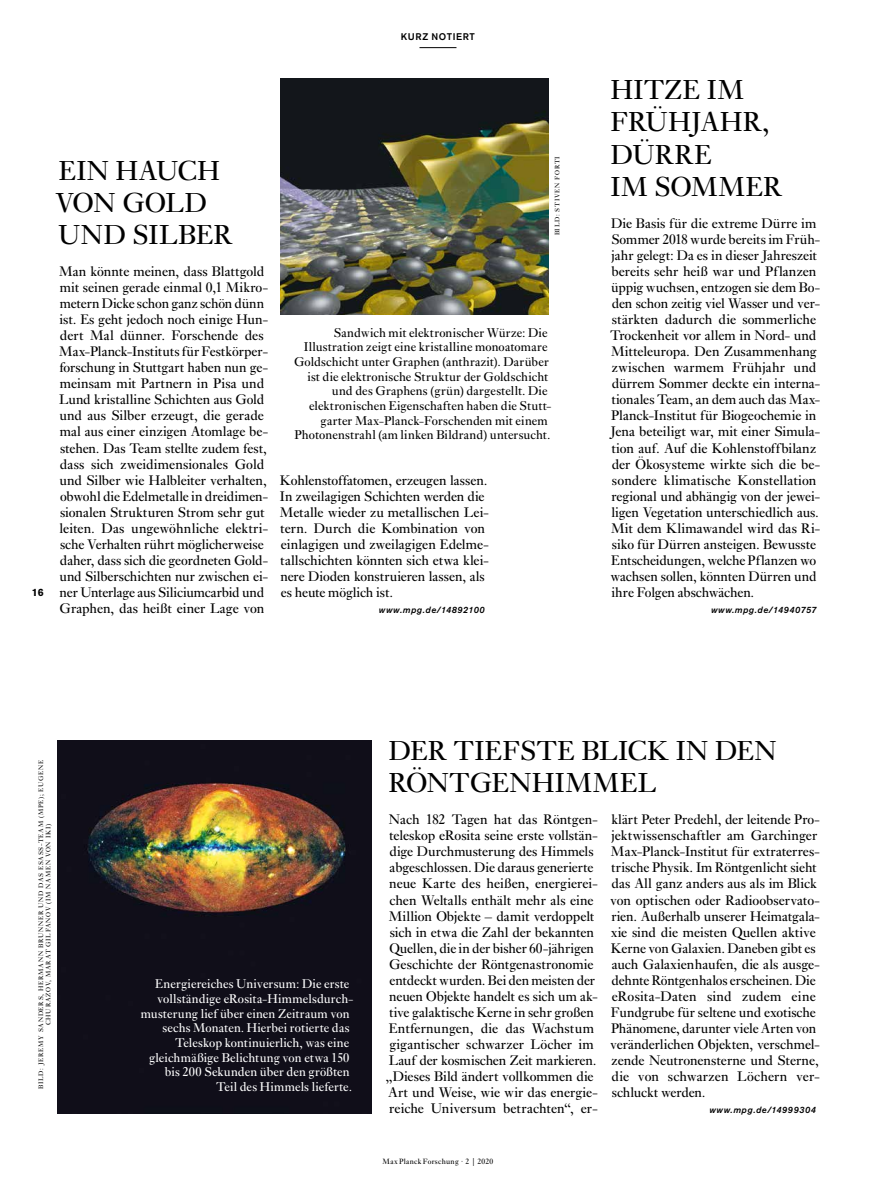
<style>
.page{position:relative;width:893px;height:1191px;background:#fff}
.page>*{position:absolute;margin:0;border:0;box-sizing:border-box;transform-origin:0 0}
.t1{font:28.5px/32.1px "Ehrhardt MT Pro";letter-spacing:.005em;color:#000}
.t2{font:14.4px/16px "Ehrhardt MT Pro";color:#000}
.t3{font:13.2px/14.7px "Ehrhardt MT Pro";letter-spacing:.01em;color:#000;text-align:right}
.t4{font:13.2px/14.7px "Ehrhardt MT Pro";letter-spacing:.005em;color:#fff;text-align:right}
.t5{font:700 10.5px "Akzidenz Grotesk Pro";color:#000}
.t6{font:500 9.6px "Akzidenz Grotesk Pro";letter-spacing:.06em;color:#000}
.t7{font:italic 500 9px "Akzidenz Grotesk Pro";letter-spacing:.06em;color:#000}
.t8{font:7.95px "Ehrhardt MT Pro";letter-spacing:.04em;color:#000}
.t9{font:6.75px/7.5px "Ehrhardt MT Pro";letter-spacing:.11em;color:#000;text-align:center}
</style>
<div class="page">
<img style="left:57px;top:740px;width:314px;height:373px">
<img style="left:280px;top:79px;width:268px;height:235px">
<hr style="left:419px;top:47px;width:37px;height:1px;background:#000">
<p class="t6" style="left:401px;top:30px;width:76px">KURZ NOTIERT</p>
<p class="t5" style="left:32px;top:585px;width:13px">16</p>
<h1 class="t1" style="left:59px;top:155px;width:18px">Ein</h1>
<h1 class="t1" style="left:116px;top:155px;width:44px">Hauch</h1>
<h1 class="t1" style="left:55px;top:187px;width:21px">von</h1>
<h1 class="t1" style="left:122px;top:187px;width:44px">Gold</h1>
<h1 class="t1" style="left:58px;top:219px;width:23px">und</h1>
<h1 class="t1" style="left:133px;top:219px;width:101px">Silber</h1>
<p class="t2" style="left:59px;top:263px;width:210px">Man könnte meinen, dass Blattgold mit seinen gerade einmal 0,1 Mikro&shy;metern Dicke schon ganz schön dünn ist. Es geht jedoch noch einige Hun&shy;dert Mal dünner. Forschende des Max-Planck-Instituts für Festkörper&shy;forschung in Stuttgart haben nun ge&shy;meinsam mit Partnern in Pisa und Lund kristalline Schichten aus Gold und aus Silber erzeugt, die gerade mal aus einer einzigen Atomlage be&shy;stehen. Das Team stellte zudem fest, dass sich zweidimensionales Gold und Silber wie Halbleiter verhalten, obwohl die Edelmetalle in dreidimen&shy;sionalen Strukturen Strom sehr gut leiten. Das ungewöhnliche elektri&shy;sche Verhalten rührt möglicherweise daher, dass sich die geordneten Gold&shy;und Silberschichten nur zwischen ei&shy;ner Unterlage aus Siliciumcarbid und Graphen, das heißt einer Lage von</p>
<p class="t9" style="left:554px;top:235px;width:80px;rotate:-90deg">Bild: Stiven Forti</p>
<p class="t3" style="left:294px;top:325px;width:259px">Sandwich mit elektronischer Würze: Die Illustration zeigt eine kristalline monoatomare Goldschicht unter Graphen (anthrazit). Darüber ist die elektronische Struktur der Goldschicht und des Graphens (grün) dargestellt. Die elektronischen Eigenschaften haben die Stutt&shy;garter Max-Planck-Forschenden mit einem Photonenstrahl (am linken Bildrand) untersucht.</p>
<p class="t2" style="left:280px;top:472px;width:210px">Kohlenstoffatomen, erzeugen lassen.<br>In zweilagigen Schichten werden die Metalle wieder zu metallischen Lei&shy;tern. Durch die Kombination von einlagigen und zweilagigen Edelme&shy;tallschichten könnten sich etwa klei&shy;nere Dioden konstruieren lassen, als es heute möglich ist.</p>
<p class="t7" style="left:379px;top:604px;width:107px">www.mpg.de/14892100</p>
<h1 class="t1" style="left:610px;top:75px;width:116px">Hitze im<br>Frühjah</h1>
<h1 class="t1" style="left:743px;top:107px;width:28px">r,</h1>
<h1 class="t1" style="left:610px;top:139px;width:103px">Dürre im Somm</h1>
<h1 class="t1" style="left:746px;top:171px;width:38px">er</h1>
<p class="t2" style="left:610px;top:215px;width:212px">Die Basis für die extreme Dürre im Sommer 2018 wurde bereits im Früh&shy;jahr gelegt: Da es in dieser Jahreszeit bereits sehr heiß war und Pflanzen üppig wuchsen, entzogen sie dem Bo&shy;den schon zeitig viel Wasser und ver&shy;stärkten dadurch die sommerliche Trockenheit vor allem in Nord- und Mitteleuropa. Den Zusammenhang zwischen warmem Frühjahr und dürrem Sommer deckte ein interna&shy;tionales Team, an dem auch das Max-Planck-Institut für Biogeochemie in Jena beteiligt war, mit einer Simula&shy;tion auf. Auf die Kohlenstoffbilanz der Ökosysteme wirkte sich die be&shy;sondere klimatische Konstellation regional und abhängig von der jewei&shy;ligen Vegetation unterschiedlich aus.<br>Mit dem Klimawandel wird das Ri&shy;siko für Dürren ansteigen. Bewusste Entscheidungen, welche Pflanzen wo wachsen sollen, könnten Dürren und ihre Folgen abschwächen.</p>
<p class="t7" style="left:711px;top:604px;width:107px">www.mpg.de/14940757</p>
<p class="t9" style="left:37px;top:1089px;width:330px;rotate:-90deg">Bild: Jeremy Sanders , Hermann Brunner und das eSASS-Team (MPE); Eugene<br>Churazov, Marat Gilfanov (im Namen von IKI)</p>
<p class="t4" style="left:141px;top:977px;width:214px">Energiereiches Universum: Die erste vollständige eRosita-Himmelsdurch&shy;musterung lief über einen Zeitraum von sechs Monaten. Hierbei rotierte das Teleskop kontinuierlich, was eine gleichmäßige Belichtung von etwa 150 bis 200 Sekunden über den größten<br>Teil des Himmels lieferte.</p>
<h1 class="t1" style="left:389px;top:735px;width:133px">Der tiefst</h1>
<h1 class="t1" style="left:557px;top:735px;width:60px">e Blick</h1>
<h1 class="t1" style="left:676px;top:735px;width:95px">in den</h1>
<h1 class="t1" style="left:389px;top:767px;width:22px">Röntg</h1>
<h1 class="t1" style="left:492px;top:767px;width:41px">enhimm</h1>
<h1 class="t1" style="left:620px;top:767px;width:27px">el</h1>
<p class="t2" style="left:386px;top:812px;width:213px">Nach 182 Tagen hat das Röntgen&shy;teleskop eRosita seine erste vollstän&shy;dige Durchmusterung des Himmels abgeschlossen. Die daraus generierte neue Karte des heißen, energierei&shy;chen Weltalls enthält mehr als eine Million Objekte – damit verdoppelt sich in etwa die Zahl der bekannten Quellen, die in der bisher 60-jährigen Geschichte der Röntgenastronomie entdeckt wurden. Bei den meisten der neuen Objekte handelt es sich um ak&shy;tive galaktische Kerne in sehr großen Entfernungen, die das Wachstum gigantischer schwarzer Löcher im Lauf der kosmischen Zeit markieren. „Dieses Bild ändert vollkommen die Art und Weise, wie wir das energie&shy;reiche Universum betrachten“, er-</p>
<p class="t2" style="left:610px;top:812px;width:211px">klärt Peter Predehl, der leitende Pro&shy;jektwissenschaftler am Garchinger Max-Planck-Institut für extraterres&shy;trische Physik. Im Röntgenlicht sieht das All ganz anders aus als im Blick von optischen oder Radioobservato&shy;rien. Außerhalb unserer Heimatgala&shy;xie sind die meisten Quellen aktive Kerne von Galaxien. Daneben gibt es auch Galaxienhaufen, die als ausge&shy;dehnte Röntgenhalos erscheinen. Die eRosita-Daten sind zudem eine Fundgrube für seltene und exotische Phänomene, darunter viele Arten von veränderlichen Objekten, verschmel&shy;zende Neutronensterne und Sterne, die von schwarzen Löchern ver&shy;schluckt werden.</p>
<p class="t7" style="left:709px;top:1104px;width:108px">www.mpg.de/14999304</p>
<p class="t8" style="left:383px;top:1156px;width:112px">Max Planck Forschung · 2 | 2020</p>
</div>
